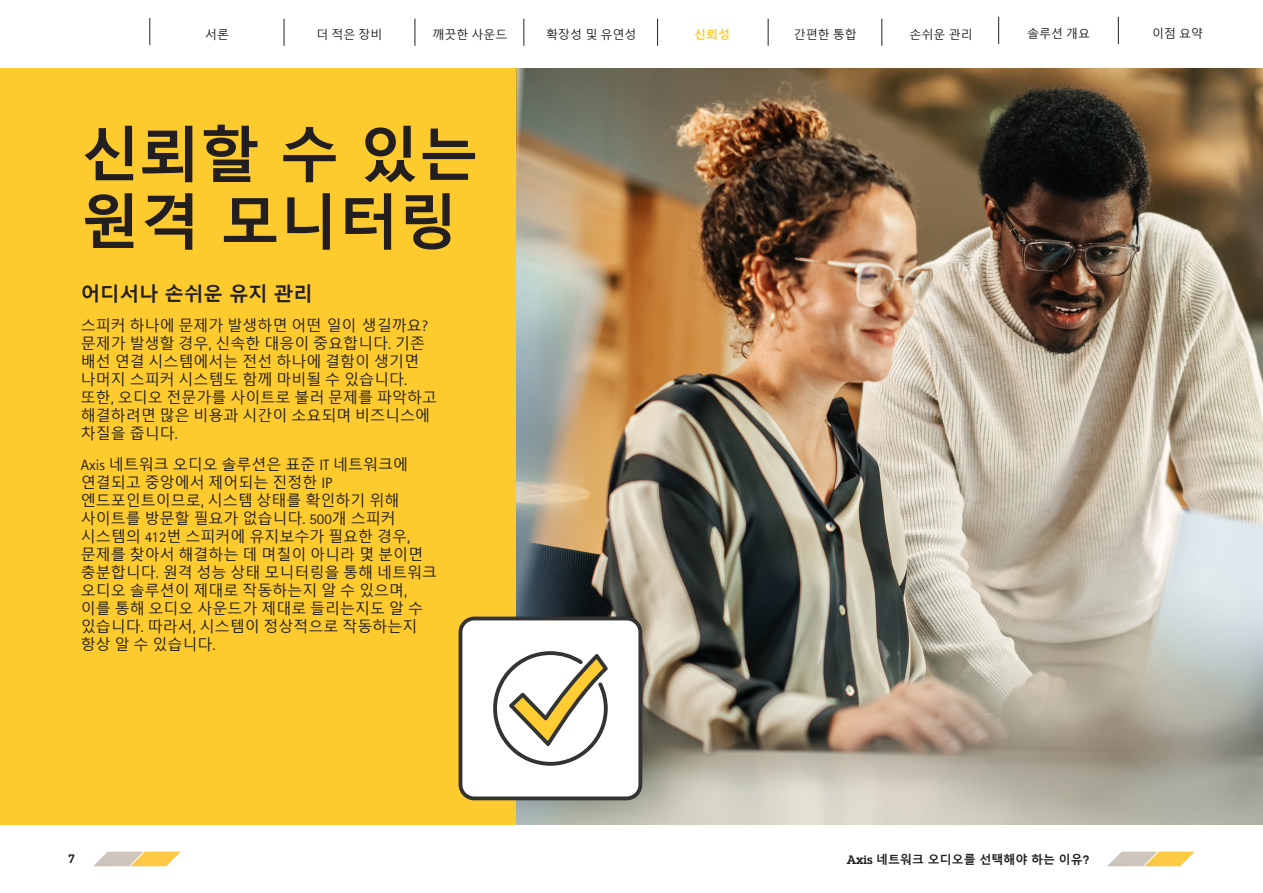
<style>
.page{position:relative;width:1263px;height:893px;background:#fff}
.page>*{position:absolute;margin:0;border:0;box-sizing:border-box;transform-origin:0 0}
.Headline{font:700 60px "Malgun Gothic";letter-spacing:-.01em;color:#231f20}
.Ingress{font:700 19.5px "Malgun Gothic";color:#231f20}
.Subheadline{font:15px/18px "Malgun Gothic";color:#231f20}
.t1{font:12px "Malgun Gothic";color:#231f20}
.t2{font:700 12px "Malgun Gothic";color:#231f20}
.t3{font:700 12px "Malgun Gothic";color:#fecb2f}
.t4{font:600 12px "Lubalin Graph ECG";color:#231f20}
.s1{font-family:"Rotis Sans Serif Pro"}
.s2{font-family:"Lubalin Graph ECG";font-weight:600}
</style>
<div class="page">
<div style="left:0;top:68px;width:517px;height:757px;background:#fecb2f"></div>
<svg style="left:93px;top:852px;width:88px;height:14px"></svg>
<svg style="left:1107px;top:852px;width:88px;height:14px"></svg>
<img style="left:517px;top:68px;width:746px;height:757px">
<div style="left:460px;top:618px;width:180px;height:180px;background:#fff;border-radius:14px"></div>
<div style="left:459px;top:617px;width:183px;height:183px;border:4px solid #333;border-radius:14px"></div>
<svg style="left:493px;top:651px;width:115px;height:115px"></svg>
<svg style="left:284px;top:19px;width:1px;height:27px"></svg>
<svg style="left:414px;top:19px;width:1px;height:27px"></svg>
<svg style="left:523px;top:19px;width:1px;height:27px"></svg>
<svg style="left:657px;top:19px;width:1px;height:27px"></svg>
<svg style="left:768px;top:19px;width:1px;height:27px"></svg>
<svg style="left:881px;top:19px;width:1px;height:27px"></svg>
<svg style="left:998px;top:17px;width:1px;height:27px"></svg>
<svg style="left:1118px;top:17px;width:1px;height:27px"></svg>
<svg style="left:149px;top:18px;width:1px;height:27px"></svg>
<p class="t1" style="left:205px;top:27px;width:25px">서론</p>
<p class="t1" style="left:316px;top:27px;width:68px">더 적은 장비</p>
<p class="t1" style="left:432px;top:27px;width:77px">깨끗한 사운드</p>
<p class="t1" style="left:546px;top:27px;width:92px">확장성 및 유연성</p>
<p class="t3" style="left:694px;top:27px;width:37px">신뢰성</p>
<p class="t1" style="left:794px;top:27px;width:65px">간편한 통합</p>
<p class="t1" style="left:909px;top:27px;width:65px">손쉬운 관리</p>
<p class="t1" style="left:1027px;top:27px;width:65px">솔루션 개요</p>
<p class="t1" style="left:1152px;top:27px;width:53px">이점 요약</p>
<p class="Headline" style="left:81px;top:120px;width:400px">신뢰할 수 있는</p>
<p class="Headline" style="left:81px;top:187px;width:379px">원격 모니터링</p>
<p class="Ingress" style="left:81px;top:282px;width:234px">어디서나 손쉬운 유지 관리</p>
<p class="Subheadline" style="left:81px;top:317px;width:358px">스피커 하나에 문제가 발생하면 어떤 일이 생길까요<span class="s1">? </span>문제가 발생할 경우<span class="s1">,</span> 신속한 대응이 중요합니다<span class="s1">.</span> 기존 배선 연결 시스템에서는 전선 하나에 결함이 생기면 나머지 스피커 시스템도 함께 마비될 수 있습니다<span class="s1">. </span>또한<span class="s1">,</span> 오디오 전문가를 사이트로 불러 문제를 파악하고 해결하려면 많은 비용과 시간이 소요되며 비즈니스에 차질을 줍니다<span class="s1">.</span></p>
<p class="Subheadline" style="left:81px;top:456px;width:358px"><span class="s1">Axis</span> 네트워크 오디오 솔루션은 표준 <span class="s1">IT</span> 네트워크에 연결되고 중앙에서 제어되는 진정한 <span class="s1">IP </span>엔드포인트이므로<span class="s1">,</span> 시스템 상태를 확인하기 위해 사이트를 방문할 필요가 없습니다<span class="s1">. 500</span>개 스피커 시스템의 <span class="s1">412</span>번 스피커에 유지보수가 필요한 경우<span class="s1">, </span>문제를 찾아서 해결하는 데 며칠이 아니라 몇 분이면 충분합니다<span class="s1">.</span> 원격 성능 상태 모니터링을 통해 네트워크 오디오 솔루션이 제대로 작동하는지 알 수 있으며<span class="s1">, </span>이를 통해 오디오 사운드가 제대로 들리는지도 알 수 있습니다<span class="s1">.</span> 따라서<span class="s1">,</span> 시스템이 정상적으로 작동하는지 항상 알 수 있습니다<span class="s1">.</span></p>
<p class="t4" style="left:68px;top:851px;width:8px">7</p>
<p class="t2" style="left:847px;top:852px;width:244px"><span class="s2">Axis</span> 네트워크 오디오를 선택해야 하는 이유<span class="s2">?</span></p>
</div>
